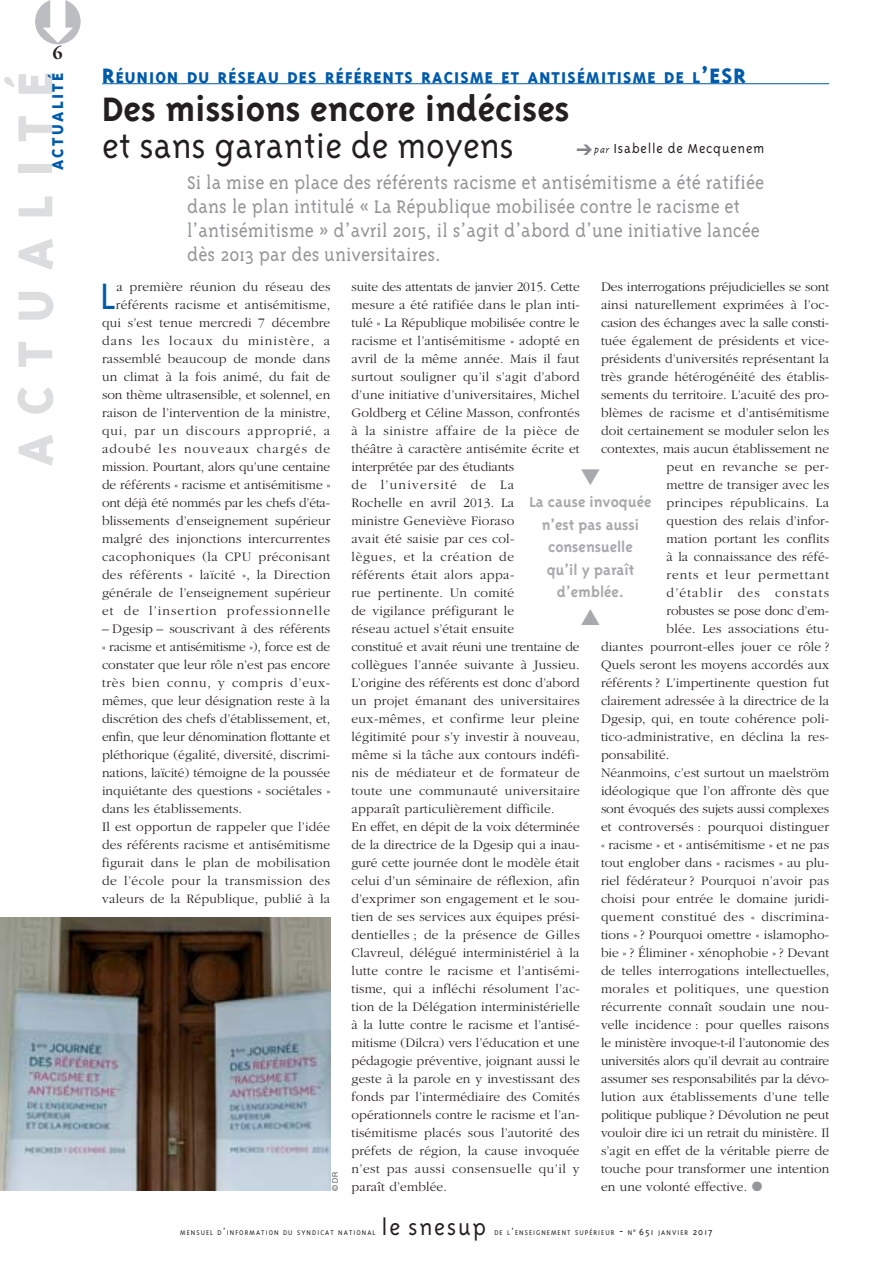
<style>
.page{position:relative;width:893px;height:1263px;background:#fff}
.page>*{position:absolute;margin:0;border:0;box-sizing:border-box;transform-origin:0 0}
.t1{font:800 56.25px "Triplex";letter-spacing:.335em;color:#dcddde}
.t2{font:300 42.15px "Triplex";color:#005aaa}
.t3{font:700 39px/37.5px "Triplex";color:#231f20}
.t4{font:300 25.5px "Triplex";letter-spacing:.07em;color:#231f20}
.t5{font:300 21px/24px "Triplex Serif";color:#939598}
.t6{font:800 18px "Triplex";letter-spacing:.065em;color:#005aaa}
.t7{font:800 18px "Triplex";letter-spacing:.135em;color:#005aaa}
.t8{font:700 18px "Garamond";color:#231f20}
.t9{font:700 16.5px/22.5px "Triplex";color:#a7a9ac;text-align:center}
.t10{font:300 15px "Triplex";letter-spacing:.05em;color:#231f20}
.t11{font:300 13.5px/18px "Garamond";letter-spacing:.01em;color:#231f20}
.t12{font:300 13.5px "Garamond";letter-spacing:-.01em;color:#231f20}
.t13{font:300 13.5px "Garamond";letter-spacing:.03em;color:#231f20}
.t14{font:300 13.5px "Garamond";letter-spacing:-.015em;color:#231f20}
.t15{font:300 13.5px "Garamond";letter-spacing:-.02em;color:#231f20}
.t16{font:300 13.5px "Garamond";letter-spacing:.035em;color:#231f20}
.t17{font:300 13.5px "Garamond";letter-spacing:.07em;color:#231f20}
.t18{font:300 13.5px "Garamond";letter-spacing:.085em;color:#231f20}
.t19{font:300 7.8px "Triplex";letter-spacing:.135em;color:#231f20}
.t20{font:300 7.5px "Helvetica";color:#231f20}
.s1{font-size:24px}
.s2{font-weight:300}
.s3{color:#808285}
.s4{font-style:italic;font-size:10.5px}
.s5{color:#939598}
.s6{font-size:10.5px}
</style>
<div class="page">
<hr style="left:102px;top:83px;width:727px;height:1px;background:#005aaa">
<img style="left:0;top:917px;width:330px;height:274px">
<p class="t8" style="left:52px;top:46px;width:12px">6</p>
<p class="t7" style="left:51px;top:170px;width:99px;rotate:-90deg">ACTUALITÉ</p>
<p class="t1" style="left:15px;top:466px;width:396px;rotate:-90deg">ACTUALITÉ</p>
<p class="t6" style="left:102px;top:71px;width:645px"><span class="s1">R</span>ÉUNION DU RÉSEAU DES RÉFÉRENTS RACISME ET ANTISÉMITISME DE L<span class="s1">’ESR</span></p>
<p class="t3" style="left:102px;top:93px;width:469px">Des missions encore indécises <span class="s2">et sans garantie de moyens</span></p>
<p class="t5" style="left:187px;top:172px;width:578px">Si la mise en place des référents racisme et antisémitisme a été ratifiée dans le plan intitulé « La République mobilisée contre le racisme et l’antisémitisme » d’avril 2015, il s’agit d’abord d’une initiative lancée dès 2013 par des universitaires.</p>
<p class="t2" style="left:100px;top:279px;width:17px">L</p>
<p class="t10" style="left:577px;top:142px;width:189px"><span class="s3">➔</span><span class="s4">par</span> Isabelle de Mecquenem</p>
<p class="t11" style="left:351px;top:278px;width:230px">suite des attentats de janvier 2015. Cette mesure a été ratifiée dans le plan inti&shy;tulé « La République mobilisée contre le racisme et l’antisémitisme » adopté en avril de la même année. Mais il faut surtout souligner qu’il s’agit d’abord d’une initiative d’universitaires, Michel Goldberg et Céline Masson, confrontés à la sinistre affaire de la pièce de théâtre à caractère antisémite écrite et interprétée par des étudiants<br>de l’université de La<br>Rochelle en avril 2013. La<br>ministre Geneviève Fioraso<br>avait été saisie par ces col-<br>lègues, et la création de<br>référents était alors appa-<br>rue pertinente. Un comité<br>de vigilance préfigurant le<br>réseau actuel s’était ensuite<br>constitué et avait réuni une trentaine de collègues l’année suivante à Jussieu.<br>L’origine des référents est donc d’abord un projet émanant des universitaires eux-mêmes, et confirme leur pleine légitimité pour s’y investir à nouveau, même si la tâche aux contours indéfi&shy;nis de médiateur et de formateur de toute une communauté universitaire apparaît particulièrement difficile.<br>En effet, en dépit de la voix déterminée de la directrice de la Dgesip qui a inau&shy;guré cette journée dont le modèle était celui d’un séminaire de réflexion, afin d’exprimer son engagement et le sou&shy;tien de ses services aux équipes prési&shy;dentielles ; de la présence de Gilles Clavreul, délégué interministériel à la lutte contre le racisme et l’antisémi&shy;tisme, qui a infléchi résolument l’ac&shy;tion de la Délégation interministérielle à la lutte contre le racisme et l’antisé&shy;mitisme (Dilcra) vers l’éducation et une pédagogie préventive, joignant aussi le geste à la parole en y investissant des fonds par l’intermédiaire des Comités opérationnels contre le racisme et l’an&shy;tisémitisme placés sous l’autorité des préfets de région, la cause invoquée n’est pas aussi consensuelle qu’il y paraît d’emblée.</p>
<p class="t11" style="left:601px;top:278px;width:230px">Des interrogations préjudicielles se sont</p>
<p class="t11" style="left:102px;top:278px;width:230px;text-align:right">a première réunion du réseau des référents racisme et antisémitisme, qui s’est tenue mercredi 7 décembre dans les locaux du ministère, a rassemblé beaucoup de monde dans un climat à la fois animé, du fait de son thème ultrasensible, et solennel, en raison de l’intervention de la ministre, qui, par un discours approprié, a adoubé les nouveaux chargés de mission. Pourtant, alors qu’une centaine de référents « racisme et antisémitisme » ont déjà été nommés par les chefs d’éta&shy;blissements d’enseignement supérieur malgré des injonctions intercurrentes cacophoniques (la CPU préconisant des référents « laïcité », la Direction générale de l’enseignement supérieur et de l’insertion professionnelle</p>
<p class="t11" style="left:102px;top:620px;width:230px">– Dgesip – souscrivant à des référents « racisme et antisémitisme »), force est de constater que leur rôle n’est pas encore très bien connu, y compris d’eux&shy;mêmes, que leur désignation reste à la discrétion des chefs d’établissement, et, enfin, que leur dénomination flottante et pléthorique (égalité, diversité, discrimi&shy;nations, laïcité) témoigne de la poussée inquiétante des questions « sociétales » dans les établissements.<br>Il est opportun de rappeler que l’idée des référents racisme et antisémitisme figurait dans le plan de mobilisation de l’école pour la transmission des valeurs de la République, publié à la</p>
<p class="t11" style="left:601px;top:296px;width:230px">ainsi naturellement exprimées à l’oc-</p>
<p class="t14" style="left:601px;top:317px;width:230px">casion des échanges avec la salle consti-</p>
<p class="t11" style="left:601px;top:332px;width:230px">tuée également de présidents et vice-</p>
<p class="t11" style="left:601px;top:350px;width:230px">présidents d’universités représentant la</p>
<p class="t11" style="left:601px;top:368px;width:230px">très grande hétérogénéité des établis-</p>
<p class="t11" style="left:601px;top:386px;width:230px">sements du territoire. L’acuité des pro-</p>
<p class="t11" style="left:601px;top:404px;width:230px">blèmes de racisme et d’antisémitisme</p>
<p class="t11" style="left:601px;top:422px;width:230px">doit certainement se moduler selon les</p>
<p class="t11" style="left:601px;top:440px;width:230px">contextes, mais aucun établissement ne</p>
<p class="t13" style="left:667px;top:461px;width:164px">peut en revanche se per-</p>
<p class="t11" style="left:667px;top:476px;width:164px">mettre de transiger avec les</p>
<p class="t13" style="left:667px;top:497px;width:164px">principes républicains. La</p>
<p class="t11" style="left:667px;top:512px;width:164px">question des relais d’infor-</p>
<p class="t11" style="left:667px;top:530px;width:164px">mation portant les conflits</p>
<p class="t11" style="left:667px;top:548px;width:164px">à la connaissance des réfé-</p>
<p class="t17" style="left:667px;top:569px;width:164px">rents et leur permettant</p>
<p class="t18" style="left:667px;top:587px;width:164px">d’établir des constats</p>
<p class="t12" style="left:667px;top:605px;width:164px">robustes se pose donc d’em-</p>
<p class="t11" style="left:667px;top:620px;width:164px">blée. Les associations étu-</p>
<p class="t11" style="left:601px;top:638px;width:230px">diantes pourront-elles jouer ce rôle ?</p>
<p class="t11" style="left:601px;top:656px;width:230px">Quels seront les moyens accordés aux</p>
<p class="t11" style="left:601px;top:674px;width:230px">référents ? L’impertinente question fut</p>
<p class="t11" style="left:601px;top:692px;width:230px">clairement adressée à la directrice de la</p>
<p class="t11" style="left:601px;top:710px;width:230px">Dgesip, qui, en toute cohérence poli-</p>
<p class="t11" style="left:601px;top:728px;width:230px">tico-administrative, en déclina la res-</p>
<p class="t11" style="left:601px;top:746px;width:70px">ponsabilité.</p>
<p class="t11" style="left:601px;top:764px;width:230px">Néanmoins, c’est surtout un maelström</p>
<p class="t11" style="left:601px;top:782px;width:230px">idéologique que l’on affronte dès que</p>
<p class="t14" style="left:601px;top:803px;width:230px">sont évoqués des sujets aussi complexes</p>
<p class="t11" style="left:601px;top:818px;width:230px">et controversés : pourquoi distinguer</p>
<p class="t11" style="left:601px;top:836px;width:230px">« racisme » et « antisémitisme » et ne pas</p>
<p class="t11" style="left:601px;top:854px;width:230px">tout englober dans « racismes » au plu-</p>
<p class="t11" style="left:601px;top:872px;width:230px">riel fédérateur ? Pourquoi n’avoir pas</p>
<p class="t11" style="left:601px;top:890px;width:230px">choisi pour entrée le domaine juridi-</p>
<p class="t13" style="left:601px;top:911px;width:230px">quement constitué des « discrimina-</p>
<p class="t11" style="left:601px;top:926px;width:230px">tions » ? Pourquoi omettre « islamopho-</p>
<p class="t11" style="left:601px;top:944px;width:230px">bie » ? Éliminer « xénophobie » ? Devant</p>
<p class="t11" style="left:601px;top:962px;width:230px">de telles interrogations intellectuelles,</p>
<p class="t16" style="left:601px;top:983px;width:230px">morales et politiques, une question</p>
<p class="t11" style="left:601px;top:998px;width:230px">récurrente connaît soudain une nou-</p>
<p class="t11" style="left:601px;top:1016px;width:230px">velle incidence : pour quelles raisons</p>
<p class="t12" style="left:601px;top:1037px;width:230px">le ministère invoque-t-il l’autonomie des</p>
<p class="t15" style="left:601px;top:1055px;width:230px">universités alors qu’il devrait au contraire</p>
<p class="t12" style="left:601px;top:1073px;width:230px">assumer ses responsabilités par la dévo-</p>
<p class="t11" style="left:601px;top:1088px;width:230px">lution aux établissements d’une telle</p>
<p class="t11" style="left:601px;top:1106px;width:230px">politique publique ? Dévolution ne peut</p>
<p class="t12" style="left:601px;top:1127px;width:230px">vouloir dire ici un retrait du ministère. Il</p>
<p class="t11" style="left:601px;top:1142px;width:230px">s’agit en effet de la véritable pierre de</p>
<p class="t11" style="left:601px;top:1160px;width:230px">touche pour transformer une intention</p>
<p class="t11" style="left:601px;top:1178px;width:163px">en une volonté effective. <span class="s5">●</span></p>
<p class="t9" style="left:529px;top:492px;width:124px">La cause invoquée n’est pas aussi consensuelle<br>qu’il y paraît d’emblée.</p>
<p class="t20" style="left:332px;top:1191px;width:20px;rotate:-90deg">© DR</p>
<p class="t19" style="left:180px;top:1230px;width:197px">MENSUEL D<span class="s6">’</span>INFORMATION DU SYNDICAT NATIONAL</p>
<p class="t4" style="left:382px;top:1218px;width:106px">le snesup</p>
<p class="t19" style="left:494px;top:1230px;width:220px">DE L<span class="s6">’</span>ENSEIGNEMENT SUPÉRIEUR <span class="s6">-</span> N<span class="s6">˚ 651</span> JANVIER <span class="s6">2017</span></p>
</div>
